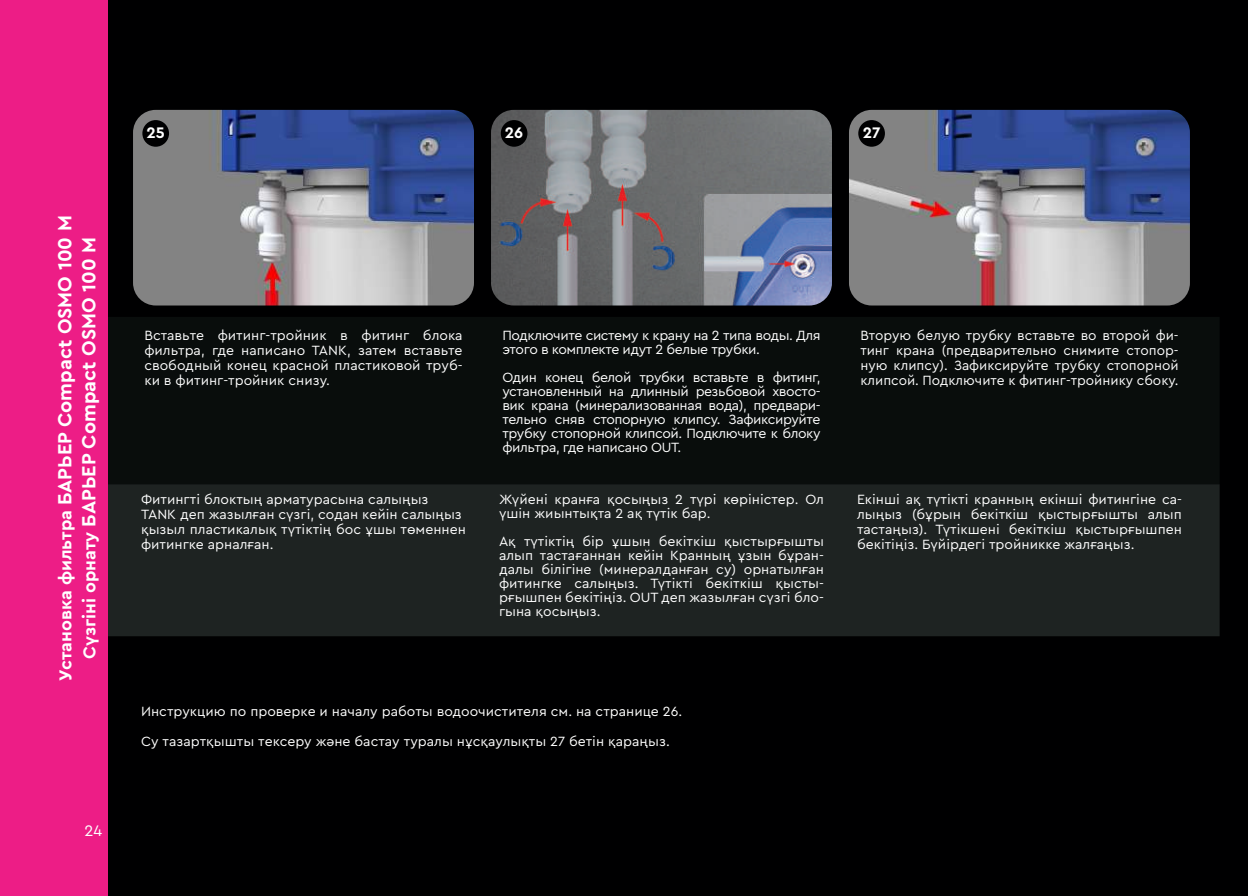
<style>
.page{position:relative;width:1248px;height:896px;background:#fff}
.page>*{position:absolute;margin:0;border:0;box-sizing:border-box;transform-origin:0 0}
.t1{font:700 20px/24px "Cera PRO";color:#fff;text-align:center}
.t2{font:700 16px "Cera PRO";color:#fff}
.t3{font:16px "Cera PRO";color:#fff}
.t4{font:14px/15px "Cera PRO";color:#fff;text-align:justify}
.t5{font:14px/14px "Cera PRO";letter-spacing:-.03em;color:#fff}
.s1{font-size:18px}
</style>
<div class="page">
<div style="left:0;top:0;width:1219px;height:896px;background:#000001"></div>
<div style="left:1219px;top:0;width:28px;height:896px;background:#000001"></div>
<div style="left:108px;top:317px;width:1111px;height:167px;background:#090d0c"></div>
<div style="left:108px;top:484px;width:1111px;height:152px;background:#1e2322"></div>
<img style="left:133px;top:110px;width:341px;height:195px">
<img style="left:491px;top:110px;width:340px;height:195px">
<div style="left:0;top:0;width:108px;height:896px;background:#ed1d86"></div>
<img style="left:849px;top:110px;width:340px;height:195px">
<div style="left:142px;top:120px;width:27px;height:27px;background:#000001;border-radius:50%"></div>
<div style="left:500px;top:120px;width:27px;height:27px;background:#000001;border-radius:50%"></div>
<div style="left:858px;top:120px;width:26px;height:27px;background:#000001;border-radius:50%"></div>
<h1 class="t1" style="left:52px;top:680px;width:466px;rotate:-90deg"><span class="s1">Установка фильтра</span> БАРЬЕР Compact OSMO 100 M<br><span class="s1">Сүзгіні орнату</span> БАРЬЕР Compact OSMO 100 M</h1>
<p class="t3" style="left:84px;top:820px;width:19px">24</p>
<p class="t2" style="left:146px;top:122px;width:20px">25</p>
<p class="t2" style="left:505px;top:122px;width:20px">26</p>
<p class="t2" style="left:862px;top:122px;width:19px">27</p>
<p class="t4" style="left:144px;top:327px;width:320px">Вставьте фитинг-тройник в фитинг блока фильтра, где написано TANK, затем вставьте свободный конец красной пластиковой труб&shy;ки в фитинг-тройник снизу.</p>
<p class="t5" style="left:502px;top:327px;width:320px">Подключите систему к крану на 2 типа воды. Для этого в комплекте идут 2 белые трубки.</p>
<p class="t4" style="left:502px;top:369px;width:320px;line-height:14px">Один конец белой трубки вставьте в фитинг, установленный на длинный резьбовой хвосто&shy;вик крана (минерализованная вода), предвари&shy;тельно сняв стопорную клипсу. Зафиксируйте трубку стопорной клипсой. Подключите к блоку фильтра, где написано OUT.</p>
<p class="t4" style="left:141px;top:491px;width:326px;text-align:left">Фитингті блоктың арматурасына салыңыз TANK деп жазылған сүзгі, содан кейін салыңыз қызыл пластикалық түтіктің бос ұшы төменнен фитингке арналған.</p>
<p class="t4" style="left:499px;top:491px;width:326px;line-height:14px">Жүйені кранға қосыңыз 2 түрі көріністер. Ол үшін жиынтықта 2 ақ түтік бар.</p>
<p class="t4" style="left:499px;top:533px;width:326px;line-height:14px">Ақ түтіктің бір ұшын бекіткіш қыстырғышты алып тастағаннан кейін Кранның ұзын бұран&shy;далы білігіне (минералданған су) орнатылған фитингке салыңыз. Түтікті бекіткіш қысты&shy;рғышпен бекітіңіз. OUT деп жазылған сүзгі бло&shy;гына қосыңыз.</p>
<p class="t4" style="left:860px;top:327px;width:320px">Вторую белую трубку вставьте во второй фи&shy;тинг крана (предварительно снимите стопор&shy;ную клипсу). Зафиксируйте трубку стопорной клипсой. Подключите к фитинг-тройнику сбоку.</p>
<p class="t4" style="left:856px;top:491px;width:326px">Екінші ақ түтікті кранның екінші фитингіне са&shy;лыңыз (бұрын бекіткіш қыстырғышты алып тастаңыз). Түтікшені бекіткіш қыстырғышпен бекітіңіз. Бүйірдегі тройникке жалғаңыз.</p>
<p class="t4" style="left:141px;top:695px;width:542px;line-height:30px">Инструкцию по проверке и началу работы водоочистителя см. на странице 26.<br>Су тазартқышты тексеру және бастау туралы нұсқаулықты 27 бетін қараңыз.</p>
</div>
